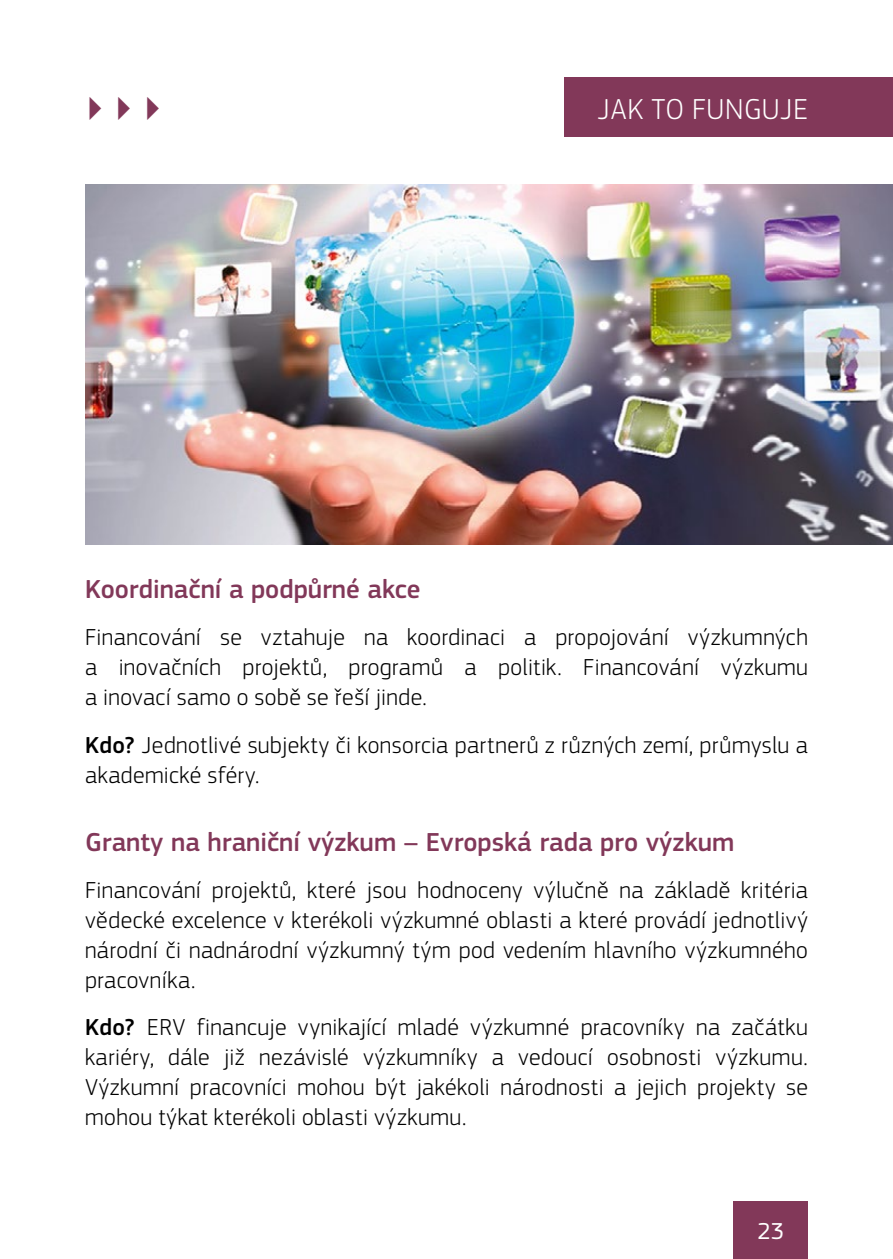
<style>
.page{position:relative;width:893px;height:1259px;background:#fff}
.page>*{position:absolute;margin:0;border:0;box-sizing:border-box;transform-origin:0 0}
.t1{font:500 33px "EC Square Sans Pro";color:#823859}
.W_Header_cap{font:300 30px "EC Square Sans Pro";letter-spacing:.02em;color:#fff}
.subtitle{font:500 27px "EC Square Sans Pro";color:#823859}
.Body{font:300 24px/30px "EC Square Sans Pro";letter-spacing:.02em;color:#000;text-align:justify}
.t2{font:24px "EC Square Sans Pro";color:#fff}
.s1{font-weight:500}
</style>
<div class="page">
<div style="left:733px;top:1201px;width:75px;height:58px;background:#823859"></div>
<div style="left:564px;top:78px;width:329px;height:59px;background:#823859"></div>
<img style="left:85px;top:184px;width:808px;height:360px">
<h1 class="t1" style="left:85px;top:90px;width:79px">▶ ▶ ▶</h1>
<p class="W_Header_cap" style="left:598px;top:91px;width:211px">JAK TO FUNGUJE</p>
<p class="subtitle" style="left:85px;top:574px;width:337px">Koordinační a podpůrné akce</p>
<p class="Body" style="left:85px;top:622px;width:724px">Financování se vztahuje na koordinaci a propojování výzkumných a inovačních projektů, programů a politik. Financování výzkumu a inovací samo o sobě se řeší jinde.</p>
<p class="Body" style="left:85px;top:729px;width:724px"><span class="s1">Kdo?</span> Jednotlivé subjekty či konsorcia partnerů z různých zemí, průmyslu a akademické sféry.</p>
<p class="subtitle" style="left:85px;top:826px;width:651px">Granty na hraniční výzkum – Evropská rada pro výzkum</p>
<p class="Body" style="left:85px;top:874px;width:724px">Financování projektů, které jsou hodnoceny výlučně na základě kritéria vědecké excelence v kterékoli výzkumné oblasti a které provádí jednotlivý národní či nadnárodní výzkumný tým pod vedením hlavního výzkumného pracovníka.</p>
<p class="Body" style="left:85px;top:1011px;width:724px"><span class="s1">Kdo?</span> ERV financuje vynikající mladé výzkumné pracovníky na začátku kariéry, dále již nezávislé výzkumníky a vedoucí osobnosti výzkumu.<br>Výzkumní pracovníci mohou být jakékoli národnosti a jejich projekty se mohou týkat kterékoli oblasti výzkumu.</p>
<p class="t2" style="left:757px;top:1217px;width:28px">23</p>
</div>
